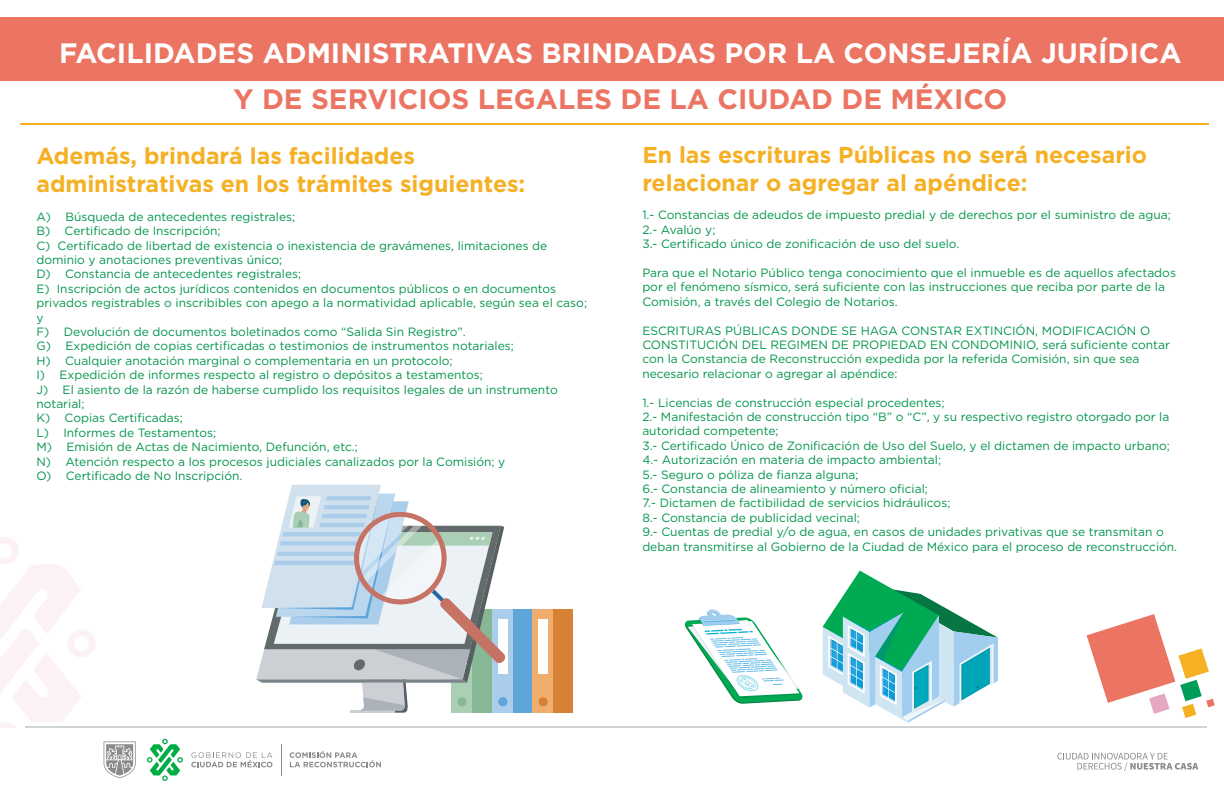
<style>
.page{position:relative;width:1224px;height:792px;background:#fff}
.page>*{position:absolute;margin:0;border:0;box-sizing:border-box;transform-origin:0 0}
.t1{font:700 28px "Gotham";color:#fff}
.t2{font:700 28px "Gotham";color:#eb7562}
.t3{font:700 23px/27.6px "Gotham";color:#f5b023}
.t4{font:12px/14.4px "Gotham";color:#02954c}
</style>
<div class="page">
<svg style="left:0;top:537px;width:95px;height:191px"></svg>
<svg style="left:290px;top:751px;width:91px;height:16px"></svg>
<hr style="left:281px;top:744px;width:1px;height:31px;background:#8a8b8d">
<svg style="left:147px;top:739px;width:36px;height:42px"></svg>
<svg style="left:104px;top:741px;width:32px;height:37px"></svg>
<svg style="left:191px;top:752px;width:81px;height:15px"></svg>
<svg style="left:1057px;top:753px;width:141px;height:18px"></svg>
<hr style="left:25px;top:726px;width:1181px;height:2px;background:#d1d2d4">
<div style="left:1px;top:17px;width:1223px;height:64px;background:#eb7562"></div>
<hr style="left:20px;top:123px;width:1189px;height:2px;background:#f5b023">
<svg style="left:1087px;top:614px;width:128px;height:104px"></svg>
<div style="left:505px;top:609px;width:28px;height:104px;background:#5ea5da"></div>
<div style="left:492px;top:609px;width:21px;height:104px;background:#abcdec"></div>
<div style="left:498px;top:620px;width:9px;height:54px;background:#fff"></div>
<div style="left:546px;top:609px;width:27px;height:104px;background:#d68133"></div>
<div style="left:533px;top:609px;width:20px;height:104px;background:#efae6e"></div>
<div style="left:539px;top:697px;width:9px;height:9px;background:#d68133;border-radius:50%"></div>
<div style="left:539px;top:620px;width:9px;height:54px;background:#fff"></div>
<svg style="left:256px;top:485px;width:250px;height:228px"></svg>
<svg style="left:684px;top:609px;width:119px;height:95px"></svg>
<svg style="left:823px;top:571px;width:175px;height:152px"></svg>
<h1 class="t1" style="left:59px;top:37px;width:1124px">FACILIDADES ADMINISTRATIVAS BRINDADAS POR LA CONSEJERÍA JURÍDICA</h1>
<h1 class="t2" style="left:234px;top:83px;width:775px">Y DE SERVICIOS LEGALES DE LA CIUDAD DE MÉXICO</h1>
<h2 class="t3" style="left:36px;top:142px;width:491px">Además, brindará las facilidades administrativas en los trámites siguientes:</h2>
<p class="t4" style="left:36px;top:209px;width:552px">A) Búsqueda de antecedentes registrales;<br>B) Certificado de Inscripción;<br>C) Certificado de libertad de existencia o inexistencia de gravámenes, limitaciones de dominio y anotaciones preventivas único;<br>D) Constancia de antecedentes registrales;<br>E) Inscripción de actos jurídicos contenidos en documentos públicos o en documentos privados registrables o inscribibles con apego a la normatividad aplicable, según sea el caso; y<br>F) Devolución de documentos boletinados como “Salida Sin Registro”.<br>G) Expedición de copias certificadas o testimonios de instrumentos notariales;<br>H) Cualquier anotación marginal o complementaria en un protocolo;<br>I) Expedición de informes respecto al registro o depósitos a testamentos;<br>J) El asiento de la razón de haberse cumplido los requisitos legales de un instrumento notarial;<br>K) Copias Certificadas;<br>L) Informes de Testamentos;<br>M) Emisión de Actas de Nacimiento, Defunción, etc.;<br>N) Atención respecto a los procesos judiciales canalizados por la Comisión; y<br>O) Certificado de No Inscripción.</p>
<h2 class="t3" style="left:642px;top:140px;width:506px">En las escrituras Públicas no será necesario relacionar o agregar al apéndice:</h2>
<p class="t4" style="left:642px;top:208px;width:530px">1.- Constancias de adeudos de impuesto predial y de derechos por el suministro de agua;<br>2.- Avalúo y;<br>3.- Certificado único de zonificación de uso del suelo.</p>
<p class="t4" style="left:642px;top:265px;width:535px">Para que el Notario Público tenga conocimiento que el inmueble es de aquellos afectados por el fenómeno sísmico, será suficiente con las instrucciones que reciba por parte de la<br>Comisión, a través del Colegio de Notarios.</p>
<p class="t4" style="left:642px;top:323px;width:529px">ESCRITURAS PÚBLICAS DONDE SE HAGA CONSTAR EXTINCIÓN, MODIFICACIÓN O CONSTITUCIÓN DEL REGIMEN DE PROPIEDAD EN CONDOMINIO, será suficiente contar con la Constancia de Reconstrucción expedida por la referida Comisión, sin que sea necesario relacionar o agregar al apéndice:</p>
<p class="t4" style="left:642px;top:395px;width:536px">1.- Licencias de construcción especial procedentes;<br>2.- Manifestación de construcción tipo “B” o “C”, y su respectivo registro otorgado por la autoridad competente;<br>3.- Certificado Único de Zonificación de Uso del Suelo, y el dictamen de impacto urbano; 4.- Autorización en materia de impacto ambiental;<br>5.- Seguro o póliza de fianza alguna;<br>6.- Constancia de alineamiento y número oficial;<br>7.- Dictamen de factibilidad de servicios hidráulicos;<br>8.- Constancia de publicidad vecinal;<br>9.- Cuentas de predial y/o de agua, en casos de unidades privativas que se transmitan o deban transmitirse al Gobierno de la Ciudad de México para el proceso de reconstrucción.</p>
</div>
